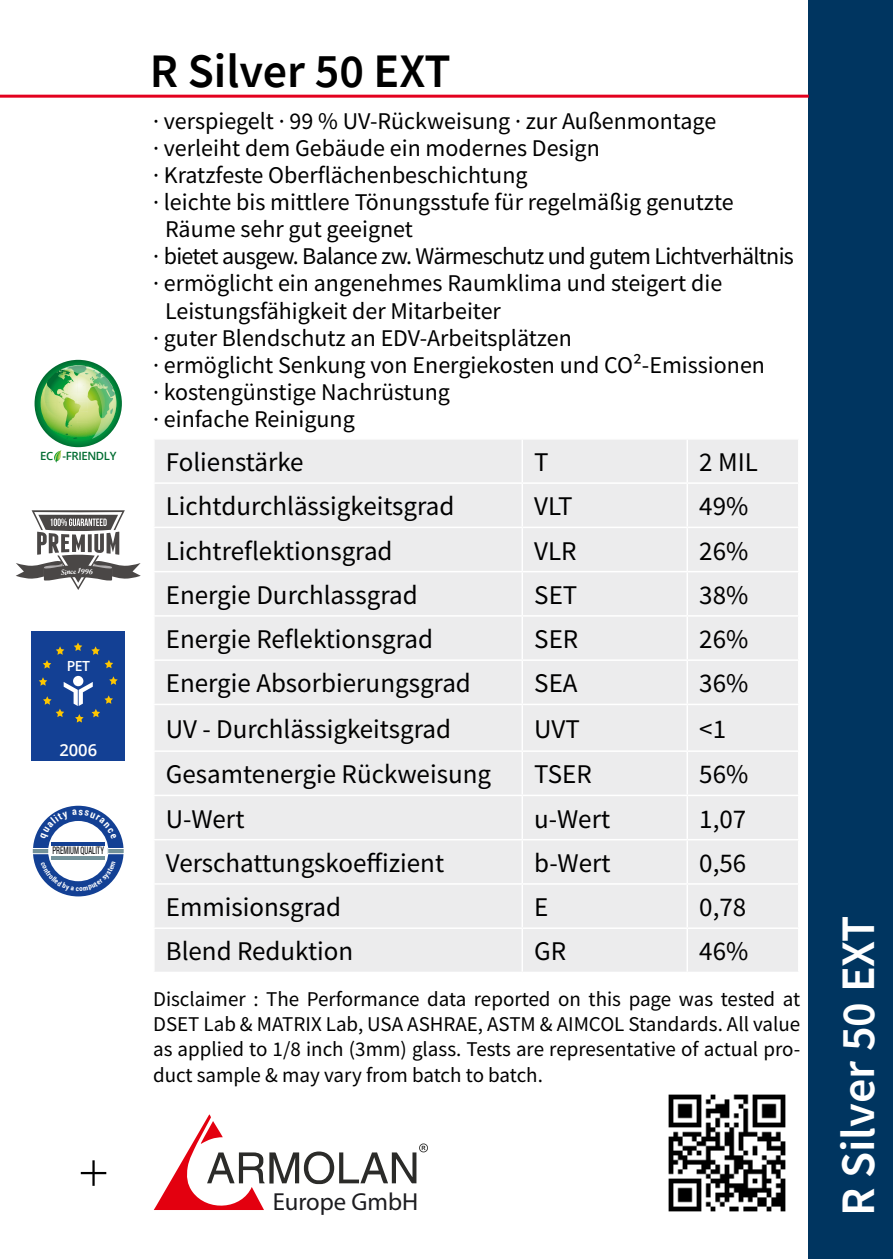
<style>
.page{position:relative;width:893px;height:1259px;background:#fff}
.page>*{position:absolute;margin:0;border:0;box-sizing:border-box;transform-origin:0 0}
.t1{font:600 48px "Source Sans Pro";color:#000}
.t2{font:600 48px "Source Sans Pro";color:#fff}
.t3{font:27px "Source Sans Pro";color:#000}
.t4{font:24.6px "Myriad Pro";color:#1c1c20}
.t5{font:24px "Source Sans Pro";color:#000}
.t6{font:24px "Source Sans Pro";letter-spacing:-.03em;color:#000}
.t7{font:21px/25.2px "Source Sans Pro";color:#000;text-align:justify}
.t8{font:600 16.5px "Open Sans";color:#fff}
.t9{font:600 14.1px "Open Sans";color:#fff}
.t10{font:600 11.4px "Open Sans";letter-spacing:-.035em;color:#006c31}
.t11{font:10.5px "Roboto Condensed";color:#020204;scale:.66 1}
</style>
<div class="page">
<hr style="left:81px;top:1172px;width:25px;height:2px;background:#000">
<hr style="left:92px;top:1160px;width:3px;height:25px;background:#000">
<svg style="left:35px;top:360px;width:87px;height:87px"></svg>
<img style="left:39px;top:365px;width:78px;height:78px">
<svg style="left:54px;top:450px;width:8px;height:12px"></svg>
<div style="left:31px;top:631px;width:94px;height:130px;background:#134094"></div>
<svg style="left:43px;top:646px;width:21px;height:22px"></svg>
<svg style="left:74px;top:642px;width:8px;height:9px"></svg>
<svg style="left:91px;top:646px;width:22px;height:22px"></svg>
<svg style="left:39px;top:676px;width:79px;height:46px"></svg>
<div style="left:32px;top:848px;width:17px;height:6px;border:1px solid #fff"></div>
<div style="left:809px;top:0;width:84px;height:1259px;background:#003560"></div>
<svg style="left:419px;top:1143px;width:9px;height:9px"></svg>
<svg style="left:422px;top:1145px;width:4px;height:5px"></svg>
<svg style="left:154px;top:1114px;width:262px;height:96px"></svg>
<hr style="left:0;top:95px;width:809px;height:3px;background:#e3001e">
<div style="left:155px;top:440px;width:643px;height:531px;background:#ececed"></div>
<hr style="left:521px;top:439px;width:2px;height:43px;background:#fff">
<hr style="left:686px;top:439px;width:2px;height:43px;background:#fff">
<hr style="left:153px;top:482px;width:369px;height:2px;background:#fff">
<hr style="left:522px;top:482px;width:165px;height:2px;background:#fff">
<hr style="left:521px;top:484px;width:2px;height:42px;background:#fff">
<hr style="left:687px;top:482px;width:112px;height:2px;background:#fff">
<hr style="left:686px;top:484px;width:2px;height:42px;background:#fff">
<hr style="left:153px;top:526px;width:369px;height:2px;background:#fff">
<hr style="left:522px;top:526px;width:165px;height:2px;background:#fff">
<hr style="left:521px;top:528px;width:2px;height:43px;background:#fff">
<hr style="left:687px;top:526px;width:112px;height:2px;background:#fff">
<hr style="left:686px;top:528px;width:2px;height:43px;background:#fff">
<hr style="left:153px;top:571px;width:369px;height:1px;background:#fff">
<hr style="left:522px;top:571px;width:165px;height:1px;background:#fff">
<hr style="left:521px;top:572px;width:2px;height:43px;background:#fff">
<hr style="left:687px;top:571px;width:112px;height:1px;background:#fff">
<hr style="left:686px;top:572px;width:2px;height:43px;background:#fff">
<hr style="left:153px;top:615px;width:369px;height:1px;background:#fff">
<hr style="left:522px;top:615px;width:165px;height:1px;background:#fff">
<hr style="left:521px;top:616px;width:2px;height:43px;background:#fff">
<hr style="left:687px;top:615px;width:112px;height:1px;background:#fff">
<hr style="left:686px;top:616px;width:2px;height:43px;background:#fff">
<hr style="left:153px;top:659px;width:369px;height:2px;background:#fff">
<hr style="left:522px;top:659px;width:165px;height:2px;background:#fff">
<hr style="left:521px;top:661px;width:2px;height:42px;background:#fff">
<hr style="left:687px;top:659px;width:112px;height:2px;background:#fff">
<hr style="left:686px;top:661px;width:2px;height:42px;background:#fff">
<hr style="left:153px;top:703px;width:369px;height:2px;background:#fff">
<hr style="left:522px;top:703px;width:165px;height:2px;background:#fff">
<hr style="left:521px;top:705px;width:2px;height:45px;background:#fff">
<hr style="left:687px;top:703px;width:112px;height:2px;background:#fff">
<hr style="left:686px;top:705px;width:2px;height:45px;background:#fff">
<hr style="left:153px;top:750px;width:369px;height:2px;background:#fff">
<hr style="left:522px;top:750px;width:165px;height:2px;background:#fff">
<hr style="left:521px;top:752px;width:2px;height:42px;background:#fff">
<hr style="left:687px;top:750px;width:112px;height:2px;background:#fff">
<hr style="left:686px;top:752px;width:2px;height:42px;background:#fff">
<hr style="left:153px;top:794px;width:369px;height:2px;background:#fff">
<hr style="left:522px;top:794px;width:165px;height:2px;background:#fff">
<hr style="left:521px;top:796px;width:2px;height:43px;background:#fff">
<hr style="left:687px;top:794px;width:112px;height:2px;background:#fff">
<hr style="left:686px;top:796px;width:2px;height:43px;background:#fff">
<hr style="left:153px;top:839px;width:369px;height:1px;background:#fff">
<hr style="left:522px;top:839px;width:165px;height:1px;background:#fff">
<hr style="left:521px;top:840px;width:2px;height:43px;background:#fff">
<hr style="left:687px;top:839px;width:112px;height:1px;background:#fff">
<hr style="left:686px;top:840px;width:2px;height:43px;background:#fff">
<hr style="left:153px;top:883px;width:369px;height:1px;background:#fff">
<hr style="left:522px;top:883px;width:165px;height:1px;background:#fff">
<hr style="left:521px;top:884px;width:2px;height:43px;background:#fff">
<hr style="left:687px;top:883px;width:112px;height:1px;background:#fff">
<hr style="left:686px;top:884px;width:2px;height:43px;background:#fff">
<hr style="left:153px;top:927px;width:369px;height:2px;background:#fff">
<hr style="left:522px;top:927px;width:165px;height:2px;background:#fff">
<hr style="left:521px;top:929px;width:2px;height:42px;background:#fff">
<hr style="left:687px;top:927px;width:112px;height:2px;background:#fff">
<hr style="left:686px;top:929px;width:2px;height:42px;background:#fff">
<img style="left:668px;top:1094px;width:118px;height:118px">
<svg style="left:16px;top:510px;width:125px;height:80px"></svg>
<svg style="left:33px;top:805px;width:91px;height:91px"></svg>
<p class="t10" style="left:40px;top:448px;width:78px">EC -FRIENDLY</p>
<p class="t9" style="left:67px;top:656px;width:25px">PET</p>
<p class="t8" style="left:59px;top:738px;width:39px">2006</p>
<p class="t11" style="left:52px;top:843px;width:80px">PREMIUM QUALITY</p>
<h1 class="t1" style="left:150px;top:40px;width:302px">R Silver 50 EXT</h1>
<p class="t5" style="left:153px;top:106px;width:565px">· verspiegelt · 99 % UV-Rückweisung · zur Außenmontage</p>
<p class="t5" style="left:153px;top:133px;width:448px">· verleiht dem Gebäude ein modernes Design</p>
<p class="t5" style="left:153px;top:160px;width:376px">· Kratzfeste Oberflächenbeschichtung</p>
<p class="t5" style="left:153px;top:187px;width:582px">· leichte bis mittlere Tönungsstufe für regelmäßig genutzte</p>
<p class="t5" style="left:165px;top:214px;width:249px">Räume sehr gut geeignet</p>
<p class="t6" style="left:153px;top:241px;width:642px">· bietet ausgew. Balance zw. Wärmeschutz und gutem Lichtverhältnis</p>
<p class="t5" style="left:153px;top:268px;width:571px">· ermöglicht ein angenehmes Raumklima und steigert die</p>
<p class="t5" style="left:165px;top:295px;width:337px">Leistungsfähigkeit der Mitarbeiter</p>
<p class="t5" style="left:153px;top:322px;width:420px">· guter Blendschutz an EDV-Arbeitsplätzen</p>
<p class="t5" style="left:153px;top:349px;width:613px">· ermöglicht Senkung von Energiekosten und CO²-Emissionen</p>
<p class="t5" style="left:153px;top:376px;width:298px">· kostengünstige Nachrüstung</p>
<p class="t5" style="left:153px;top:403px;width:203px">· einfache Reinigung</p>
<p class="t3" style="left:166px;top:445px;width:139px">Folienstärke</p>
<p class="t3" style="left:534px;top:445px;width:16px">T</p>
<p class="t3" style="left:699px;top:445px;width:60px">2 MIL</p>
<p class="t3" style="left:166px;top:489px;width:290px">Lichtdurchlässigkeitsgrad</p>
<p class="t3" style="left:534px;top:489px;width:40px">VLT</p>
<p class="t3" style="left:699px;top:489px;width:51px">49%</p>
<p class="t3" style="left:166px;top:533px;width:228px">Lichtreflektionsgrad</p>
<p class="t3" style="left:534px;top:533px;width:44px">VLR</p>
<p class="t3" style="left:699px;top:533px;width:51px">26%</p>
<p class="t3" style="left:166px;top:578px;width:253px">Energie Durchlassgrad</p>
<p class="t3" style="left:534px;top:578px;width:45px">SET</p>
<p class="t3" style="left:699px;top:578px;width:51px">38%</p>
<p class="t3" style="left:166px;top:622px;width:269px">Energie Reflektionsgrad</p>
<p class="t3" style="left:534px;top:622px;width:46px">SER</p>
<p class="t3" style="left:699px;top:622px;width:51px">26%</p>
<p class="t3" style="left:166px;top:666px;width:307px">Energie Absorbierungsgrad</p>
<p class="t3" style="left:534px;top:666px;width:45px">SEA</p>
<p class="t3" style="left:699px;top:666px;width:51px">36%</p>
<p class="t3" style="left:166px;top:712px;width:287px">UV - Durchlässigkeitsgrad</p>
<p class="t3" style="left:534px;top:712px;width:47px">UVT</p>
<p class="t3" style="left:699px;top:712px;width:28px">&lt;1</p>
<p class="t3" style="left:166px;top:757px;width:327px">Gesamtenergie Rückweisung</p>
<p class="t3" style="left:534px;top:757px;width:59px">TSER</p>
<p class="t3" style="left:699px;top:757px;width:51px">56%</p>
<p class="t3" style="left:166px;top:801px;width:80px">U-Wert</p>
<p class="t3" style="left:534px;top:801px;width:77px">u-Wert</p>
<p class="t3" style="left:699px;top:801px;width:48px">1,07</p>
<p class="t3" style="left:166px;top:846px;width:280px">Verschattungskoeffizient</p>
<p class="t3" style="left:534px;top:846px;width:78px">b-Wert</p>
<p class="t3" style="left:699px;top:846px;width:48px">0,56</p>
<p class="t3" style="left:166px;top:890px;width:177px">Emmisionsgrad</p>
<p class="t3" style="left:534px;top:890px;width:16px">E</p>
<p class="t3" style="left:699px;top:890px;width:48px">0,78</p>
<p class="t3" style="left:166px;top:934px;width:189px">Blend Reduktion</p>
<p class="t3" style="left:534px;top:934px;width:34px">GR</p>
<p class="t3" style="left:699px;top:934px;width:51px">46%</p>
<p class="t7" style="left:153px;top:986px;width:649px">Disclaimer : The Performance data reported on this page was tested at DSET Lab &amp; MATRIX Lab, USA ASHRAE, ASTM &amp; AIMCOL Standards. All value as applied to 1/8 inch (3mm) glass. Tests are representative of actual pro&shy;duct sample &amp; may vary from batch to batch.</p>
<p class="t4" style="left:273px;top:1186px;width:147px">Europe GmbH</p>
<h1 class="t2" style="left:827px;top:1216px;width:302px;rotate:-90deg">R Silver 50 EXT</h1>
</div>
